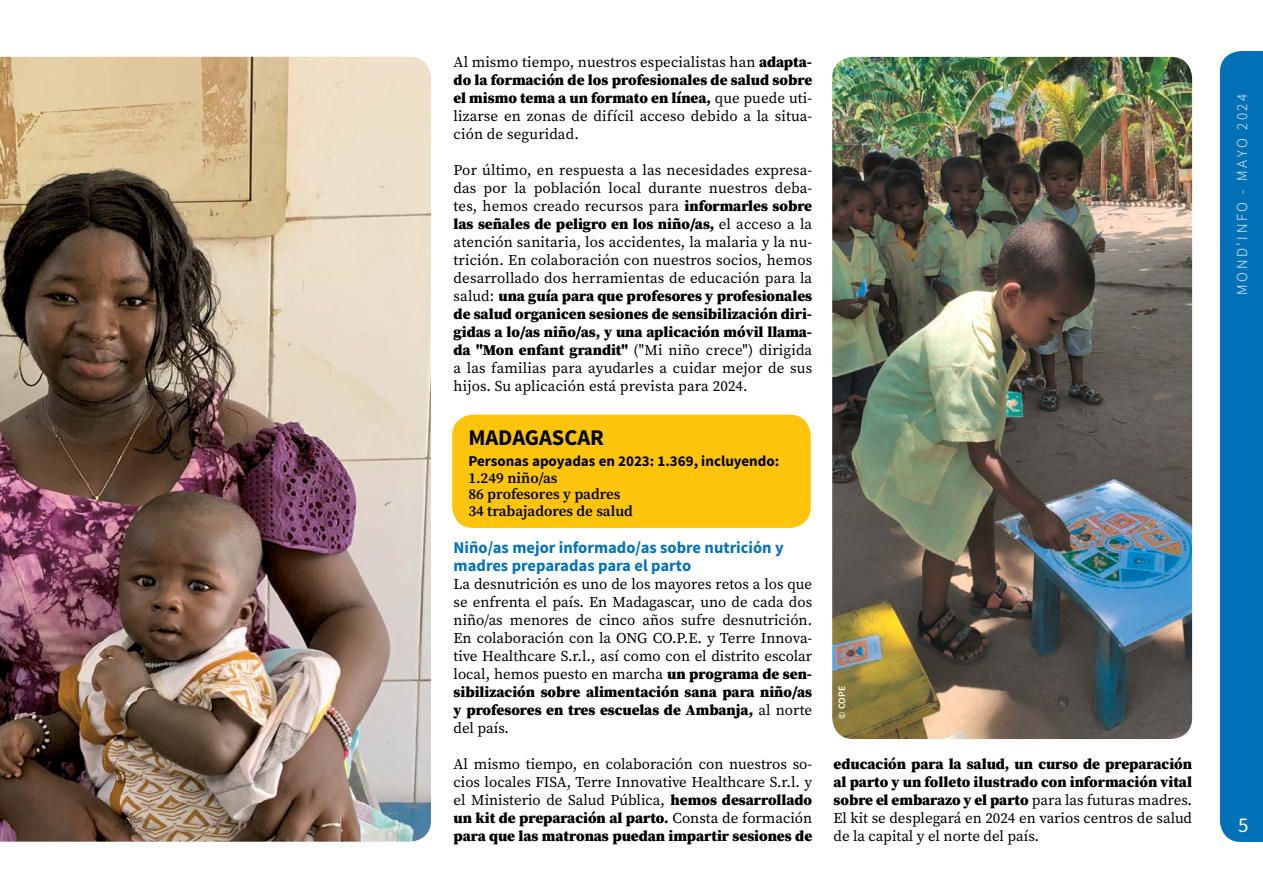
<style>
.page{position:relative;width:1263px;height:893px;background:#fff}
.page>*{position:absolute;margin:0;border:0;box-sizing:border-box;transform-origin:0 0}
.t1{font:700 22.5px "Source Sans Pro";color:#000}
.t2{font:21px "Source Sans Pro";color:#fff}
.t3{font:700 16.5px/18px "Source Sans Pro";color:#0071b7}
.t4{font:15px/18px "Source Serif Pro";color:#000;text-align:justify}
.t5{font:900 15px/18px "Source Serif Pro";color:#000;text-align:justify}
.t6{font:600 15px/16.5px "Source Serif Pro";color:#000}
.t7{font:700 15px "Source Sans Pro";color:#000}
.t8{font:300 15px "Source Sans Pro";letter-spacing:.175em;color:#fff}
.t9{font:600 9.75px "Source Sans Pro";color:#fff}
.s1{font-weight:900}
.s2{font-weight:400}
</style>
<div class="page">
<img style="left:0;top:57px;width:431px;height:785px">
<div style="left:1220px;top:51px;width:43px;height:791px;background:#0071b7"></div>
<div style="left:452px;top:415px;width:359px;height:113px;background:#fdc40c;border-radius:21px"></div>
<img style="left:832px;top:57px;width:360px;height:682px">
<p class="t4" style="left:454px;top:53px;width:360px">Al mismo tiempo, nuestros especialistas han <span class="s1">adapta&shy;do la formación de los profesionales de salud sobre el mismo tema a un formato en línea,</span> que puede uti&shy;lizarse en zonas de difícil acceso debido a la situa&shy;ción de seguridad.</p>
<p class="t4" style="left:454px;top:161px;width:360px">Por último, en respuesta a las necesidades expresa&shy;das por la población local durante nuestros deba&shy;tes, hemos creado recursos para <span class="s1">informarles sobre las señales de peligro en los niño/as,</span> el acceso a la atención sanitaria, los accidentes, la malaria y la nu&shy;trición. En colaboración con nuestros socios, hemos desarrollado dos herramientas de educación para la salud: <span class="s1">una guía para que profesores y profesionales de salud organicen sesiones de sensibilización diri&shy;gidas a lo/as niño/as, y una aplicación móvil llama&shy;da "Mon enfant grandit"</span> ("Mi niño crece") dirigida a las familias para ayudarles a cuidar mejor de sus hijos. Su aplicación está prevista para 2024.</p>
<h1 class="t1" style="left:468px;top:423px;width:137px">MADAGASCAR</h1>
<p class="t7" style="left:468px;top:452px;width:312px">Personas apoyadas en 2023: 1.369, incluyendo:</p>
<p class="t6" style="left:468px;top:469px;width:166px">1.249 niño/as<br>86 profesores y padres<br>34 trabajadores de salud</p>
<p class="t3" style="left:454px;top:539px;width:332px">Niño/as mejor informado/as sobre nutrición y madres preparadas para el parto</p>
<p class="t4" style="left:454px;top:575px;width:360px">La desnutrición es uno de los mayores retos a los que se enfrenta el país. En Madagascar, uno de cada dos niño/as menores de cinco años sufre desnutrición.<br>En colaboración con la ONG CO.P.E. y Terre Innova&shy;tive Healthcare S.r.l., así como con el distrito escolar local, hemos puesto en marcha <span class="s1">un programa de sen&shy;sibilización sobre alimentación sana para niño/as y profesores en tres escuelas de Ambanja,</span> al norte del país.</p>
<p class="t4" style="left:454px;top:755px;width:360px">Al mismo tiempo, en colaboración con nuestros so&shy;cios locales FISA, Terre Innovative Healthcare S.r.l. y el Ministerio de Salud Pública, <span class="s1">hemos desarrollado un kit de preparación al parto.</span> Consta de formación <span class="s1">para que las matronas puedan impartir sesiones de</span></p>
<p class="t5" style="left:833px;top:755px;width:360px">educación para la salud, un curso de preparación al parto y un folleto ilustrado con información vital sobre el embarazo y el parto <span class="s2">para las futuras madres.<br>El kit se desplegará en 2024 en varios centros de salud de la capital y el norte del país.</span></p>
<p class="t9" style="left:836px;top:719px;width:34px;rotate:-90deg">© COPE</p>
<p class="t8" style="left:1233px;top:295px;width:203px;rotate:-90deg">MOND’INFO - MAYO 2024</p>
<h2 class="t2" style="left:1238px;top:812px;width:12px">5</h2>
</div>
